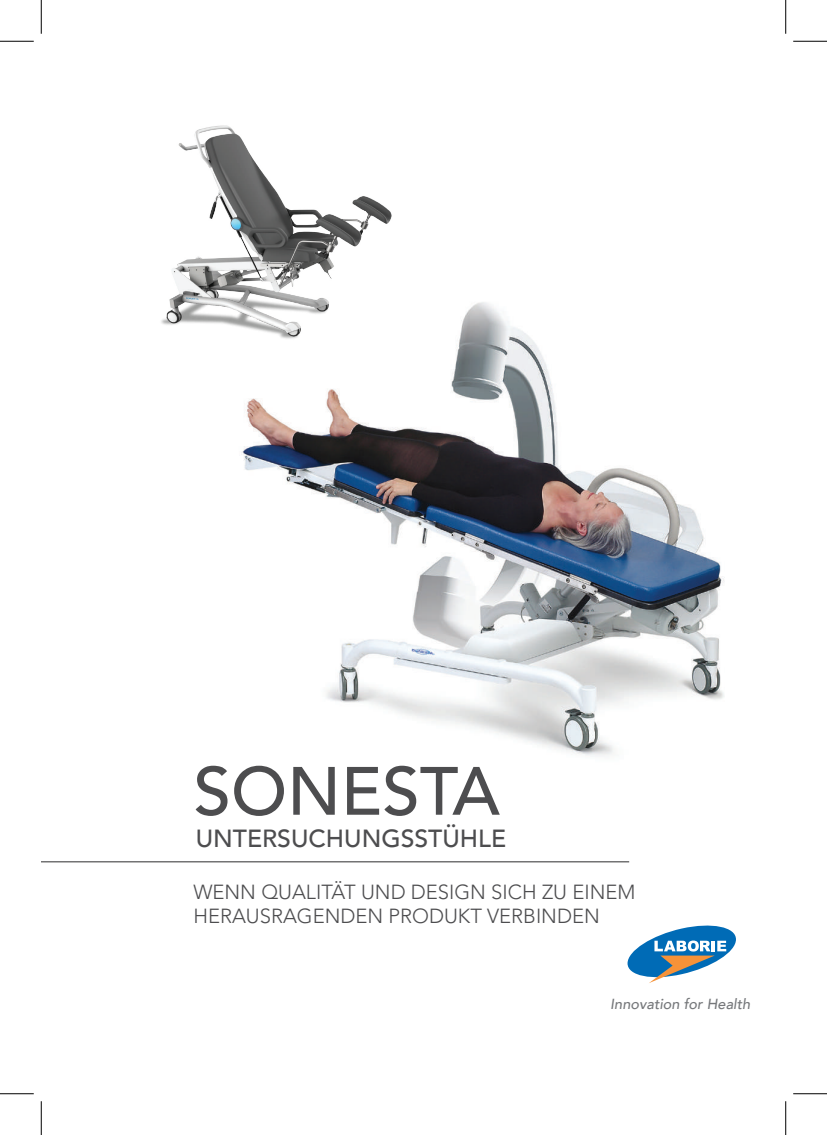
<style>
.page{position:relative;width:827px;height:1135px;background:#fff}
.page>*{position:absolute;margin:0;border:0;box-sizing:border-box;transform-origin:0 0}
.t1{font:500 67.5px "Avenir";color:#4d4d4f}
.t2{font:500 24.75px "Avenir";color:#4d4d4f}
.t3{font:300 20.25px/24.2px "Avenir LT Std";color:#4d4d4f}
.t4{font:italic 500 14.62px "Avenir LT";color:#76787b}
</style>
<div class="page">
<img style="left:241px;top:302px;width:484px;height:454px">
<hr style="left:41px;top:861px;width:588px;height:1px;background:#4d4d4f">
<img style="left:161px;top:125px;width:233px;height:221px">
<svg style="left:627px;top:925px;width:109px;height:58px"></svg>
<hr style="left:0;top:41px;width:34px;height:1px;background:#000">
<hr style="left:793px;top:41px;width:34px;height:1px;background:#000">
<hr style="left:0;top:1093px;width:34px;height:1px;background:#000">
<hr style="left:793px;top:1093px;width:34px;height:1px;background:#000">
<hr style="left:41px;top:0;width:1px;height:34px;background:#000">
<hr style="left:41px;top:1101px;width:1px;height:34px;background:#000">
<hr style="left:785px;top:0;width:1px;height:34px;background:#000">
<hr style="left:785px;top:1101px;width:1px;height:34px;background:#000">
<h1 class="t1" style="left:193px;top:733px;width:308px">SONESTA</h1>
<p class="t2" style="left:196px;top:816px;width:312px">UNTERSUCHUNGSSTÜHLE</p>
<p class="t3" style="left:193px;top:880px;width:443px">WENN QUALITÄT UND DESIGN SICH ZU EINEM<br>HERAUSRAGENDEN PRODUKT VERBINDEN</p>
<p class="t4" style="left:610px;top:996px;width:142px">Innovation for Health</p>
</div>
